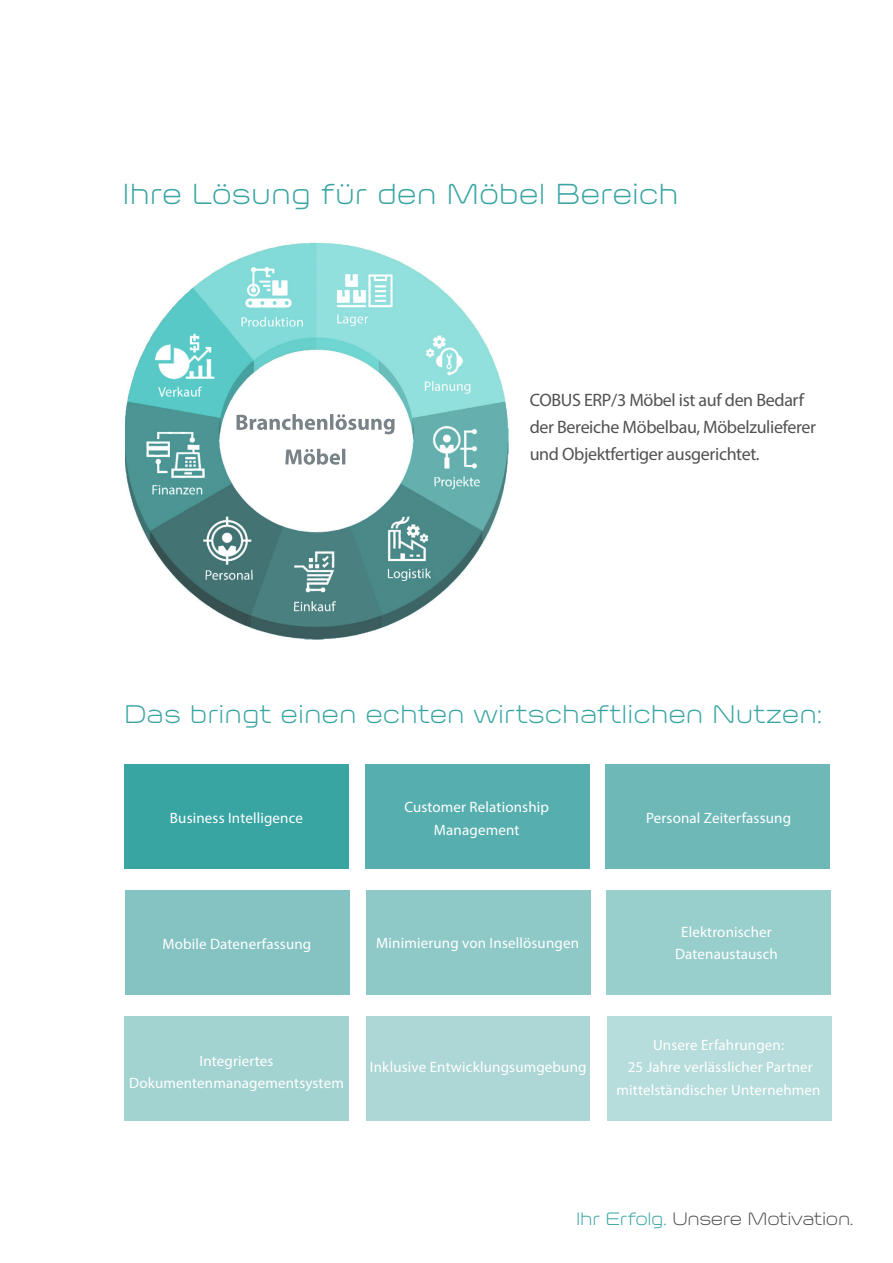
<style>
.page{position:relative;width:893px;height:1263px;background:#fff}
.page>*{position:absolute;margin:0;border:0;box-sizing:border-box;transform-origin:0 0}
.t1{font:300 31.5px "Innervers Gothic";color:#38a5a3}
.t2{font:300 27.75px "Innervers Gothic";color:#38a5a3}
.t3{font:300 19.5px "Innervers Gothic";letter-spacing:-.02em;color:#504f4f}
.t4{font:18px/27px "Myriad Pro";letter-spacing:-.02em;color:#525153}
.t5{font:15px/22.5px "Myriad Pro";letter-spacing:.01em;color:#fff;text-align:center}
.s1{color:#38a5a3}
</style>
<div class="page">
<div style="left:124px;top:1016px;width:225px;height:104px;background:#a3d3d1"></div>
<div style="left:124px;top:764px;width:225px;height:104px;background:#38a5a3"></div>
<div style="left:125px;top:890px;width:225px;height:104px;background:#84c3c2"></div>
<div style="left:365px;top:764px;width:225px;height:104px;background:#56afae"></div>
<div style="left:366px;top:890px;width:225px;height:104px;background:#8ec9c7"></div>
<div style="left:605px;top:764px;width:225px;height:104px;background:#6eb9b8"></div>
<div style="left:606px;top:890px;width:225px;height:104px;background:#98cecc"></div>
<div style="left:607px;top:1016px;width:225px;height:104px;background:#b6dcdb"></div>
<div style="left:366px;top:1016px;width:224px;height:104px;background:#acd7d6"></div>
<img style="left:125px;top:243px;width:383px;height:396px">
<svg style="left:285px;top:449px;width:60px;height:16px"></svg>
<svg style="left:237px;top:414px;width:158px;height:20px"></svg>
<h1 class="t1" style="left:123px;top:173px;width:558px">Ihre Lösung für den Möbel Bereich</h1>
<p class="t4" style="left:530px;top:386px;width:288px">COBUS ERP/3 Möbel ist auf den Bedarf der Bereiche Möbelbau, Möbelzulieferer und Objektfertiger ausgerichtet.</p>
<h2 class="t2" style="left:124px;top:695px;width:700px">Das bringt einen echten wirtschaftlichen Nutzen:</h2>
<p class="t5" style="left:170px;top:806px;width:135px">Business Intelligence</p>
<p class="t5" style="left:404px;top:795px;width:146px">Customer Relationship<br>Management</p>
<p class="t5" style="left:646px;top:806px;width:146px">Personal Zeiterfassung</p>
<p class="t5" style="left:162px;top:932px;width:150px">Mobile Datenerfassung</p>
<p class="t5" style="left:376px;top:931px;width:204px">Minimierung von Insellösungen</p>
<p class="t5" style="left:129px;top:1049px;width:216px">Integriertes<br>Dokumentenmanagementsystem</p>
<p class="t5" style="left:370px;top:1056px;width:218px">Inklusive Entwicklungsumgebung</p>
<p class="t5" style="left:675px;top:920px;width:104px">Elektronischer<br>Datenaustausch</p>
<p class="t5" style="left:617px;top:1033px;width:205px">Unsere Erfahrungen:<br>25 Jahre verlässlicher Partner mittelständischer Unternehmen</p>
<h3 class="t3" style="left:576px;top:1206px;width:279px"><span class="s1">Ihr Erfolg.</span> Unsere Motivation.</h3>
</div>
